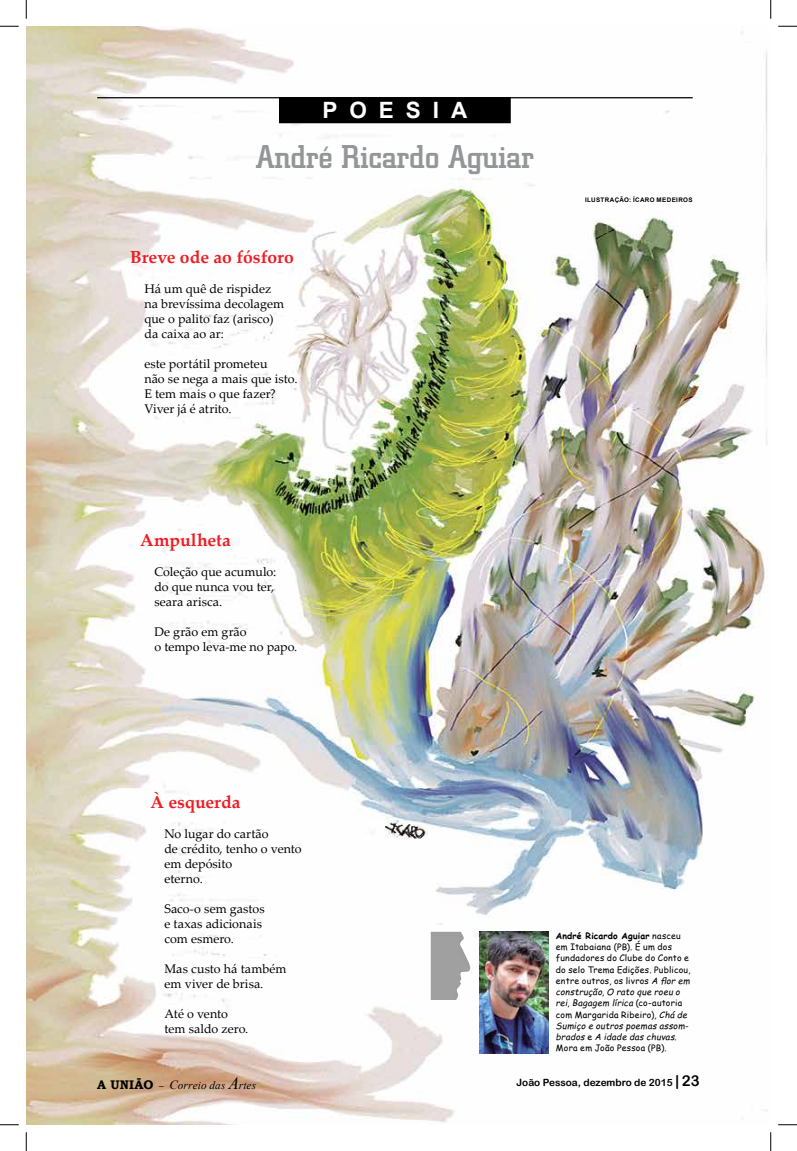
<style>
.page{position:relative;width:797px;height:1151px;background:#fff}
.page>*{position:absolute;margin:0;border:0;box-sizing:border-box;transform-origin:0 0}
.t1{font:500 32.5px "City";color:#939598}
.t2{font:700 22.5px "Arial";letter-spacing:.535em;color:#fff}
.t3{font:700 17.5px "Palatino Linotype";color:#ed1d24}
.t4{font:12.5px/15px "Palatino Linotype";color:#000}
.t5{font:italic 11.25px "Times New Roman";letter-spacing:.01em;color:#000}
.t6{font:10px "Arial Rounded MT Bold";color:#000}
.t7{font:8.75px/11.2px "Comic Sans MS";letter-spacing:.025em;color:#000}
.t8{font:700 6.25px "Arial";letter-spacing:.05em;color:#000}
.s1{font-weight:700}
.s2{font-style:italic}
.s3{font-family:"Bookman Old Style";font-weight:700;font-style:normal;font-size:12.5px}
.s4{font-family:"Minion Pro";font-style:normal}
.s5{font-size:12.5px}
.s6{font-size:17.5px}
.s7{font-size:15px}
</style>
<div class="page">
<img style="left:26px;top:26px;width:742px;height:1099px">
<hr style="left:97px;top:97px;width:595px;height:1px;background:#000">
<div style="left:280px;top:98px;width:230px;height:25px;background:#000"></div>
<img style="left:479px;top:932px;width:70px;height:121px">
<img style="left:431px;top:932px;width:39px;height:68px">
<svg style="left:0;top:25px;width:19px;height:2px"></svg>
<svg style="left:778px;top:25px;width:19px;height:2px"></svg>
<svg style="left:0;top:1124px;width:19px;height:1px"></svg>
<svg style="left:778px;top:1124px;width:19px;height:1px"></svg>
<svg style="left:25px;top:0;width:2px;height:19px"></svg>
<svg style="left:25px;top:1132px;width:2px;height:19px"></svg>
<svg style="left:770px;top:0;width:1px;height:19px"></svg>
<svg style="left:770px;top:1132px;width:1px;height:19px"></svg>
<h2 class="t2" style="left:322px;top:95px;width:146px">POESIA</h2>
<h1 class="t1" style="left:256px;top:138px;width:279px">André Ricardo Aguiar</h1>
<h3 class="t3" style="left:130px;top:245px;width:165px">Breve ode ao fósforo</h3>
<p class="t4" style="left:144px;top:281px;width:141px">Há um quê de rispidez na brevíssima decolagem que o palito faz (arisco) da caixa ao ar:</p>
<p class="t4" style="left:144px;top:356px;width:154px">este portátil prometeu<br>não se nega a mais que isto.<br>E tem mais o que fazer?<br>Viver já é atrito.</p>
<h3 class="t3" style="left:140px;top:527px;width:92px">Ampulheta</h3>
<p class="t4" style="left:154px;top:563px;width:123px">Coleção que acumulo: do que nunca vou ter, seara arisca.</p>
<p class="t4" style="left:154px;top:623px;width:144px">De grão em grão<br>o tempo leva-me no papo.</p>
<p class="t8" style="left:585px;top:195px;width:26px">ILUSTRAÇ</p>
<p class="t8" style="left:619px;top:195px;width:27px">ÃO: ÍCARO</p>
<p class="t8" style="left:656px;top:195px;width:11px">MEDEIROS</p>
<h3 class="t3" style="left:150px;top:789px;width:92px">À esquerda</h3>
<p class="t4" style="left:164px;top:825px;width:139px">No lugar do cartão<br>de crédito, tenho o vento em depósito<br>eterno.</p>
<p class="t4" style="left:164px;top:900px;width:102px">Saco-o sem gastos e taxas adicionais com esmero.</p>
<p class="t4" style="left:164px;top:960px;width:123px">Mas custo há também em viver de brisa.</p>
<p class="t4" style="left:164px;top:1005px;width:85px">Até o vento tem saldo zero.</p>
<p class="t7" style="left:556px;top:930px;width:136px"><span class="s1">André Ricardo Aguiar</span> nasceu em Itabaiana (PB). É um dos fundadores do Clube do Conto e do selo Trema Edições. Publicou, entre outros, os livros <span class="s2">A flor em construção</span>, <span class="s2">O rato que roeu o rei</span>, <span class="s2">Bagagem lírica</span> (co-autoria com Margarida Ribeiro), <span class="s2">Chá de<br>Sumiço e outros poemas assom&shy;brados</span> e <span class="s2">A idade das chuvas</span>.<br>Mora em João Pessoa (PB).</p>
<p class="t5" style="left:97px;top:1078px;width:160px"><span class="s3">A UNIÃO</span> <span class="s4">–</span> <span class="s5">C</span>orreio das <span class="s6">A</span>rtes</p>
<p class="t6" style="left:516px;top:1077px;width:185px">João Pessoa, dezembro de 2015 <span class="s7">| 23</span></p>
</div>
